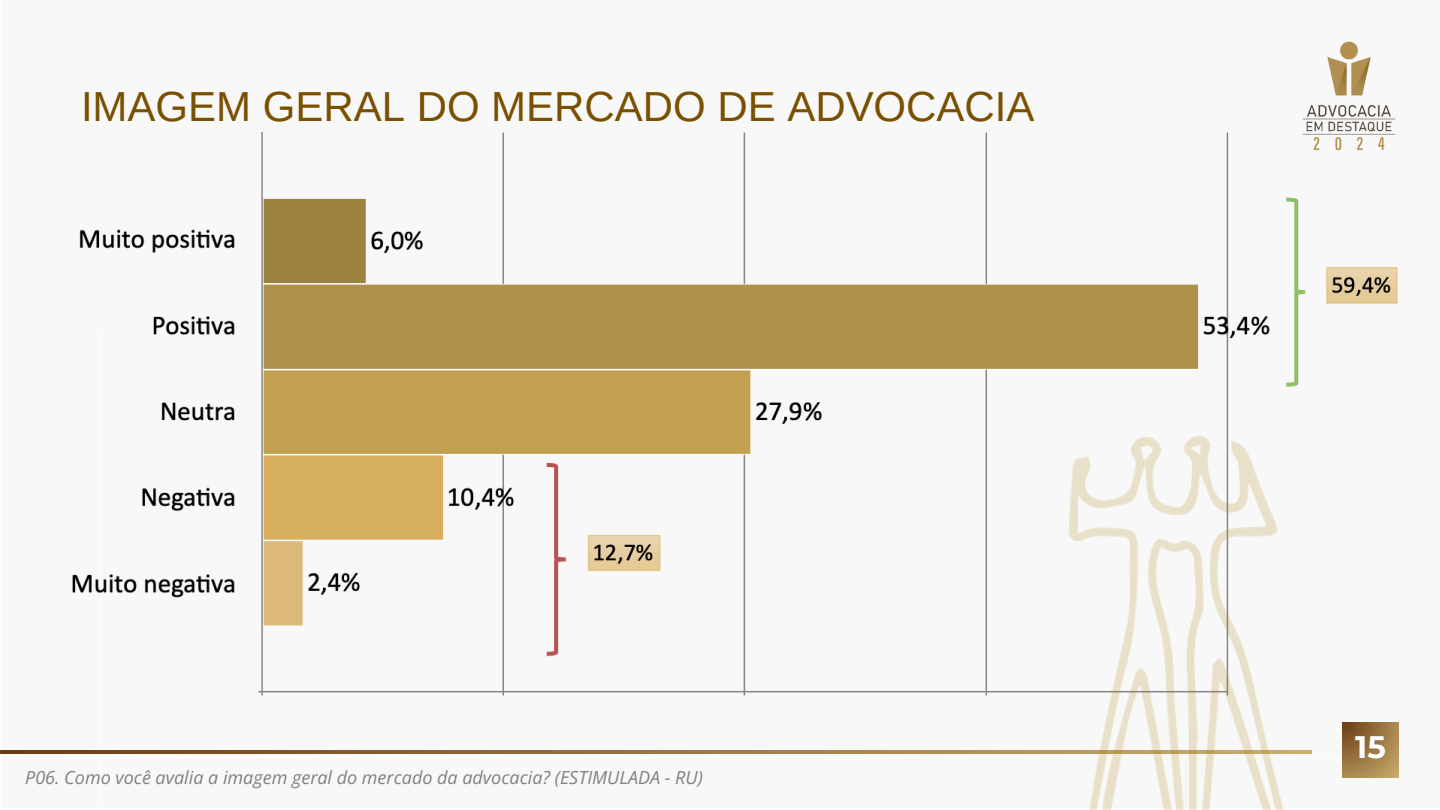
<style>
.page{position:relative;width:1440px;height:810px;background:#fff}
.page>*{position:absolute;margin:0;border:0;box-sizing:border-box;transform-origin:0 0}
.t1{font:42px "Arimo";color:#7a5000}
.t2{font:700 31px "Montserrat";color:#fff}
.t3{font:italic 18px "Open Sans";color:#808080}
</style>
<div class="page">
<div style="left:1px;top:0;width:1439px;height:808px;background:#f2f2f2"></div>
<img style="left:1302px;top:41px;width:94px;height:110px">
<img style="left:79px;top:131px;width:1191px;height:200px">
<img style="left:1286px;top:197px;width:112px;height:134px">
<svg style="left:65px;top:331px;width:1234px;height:427px"></svg>
<svg style="left:1349px;top:722px;width:49px;height:56px;background:#9f7b46"></svg>
<svg style="left:0;top:750px;width:1019px;height:4px;background:#8e6836"></svg>
<img style="left:1019px;top:370px;width:330px;height:440px">
<p class="t1" style="left:81px;top:83px;width:955px">IMAGEM GERAL DO MERCADO DE ADVOCACIA</p>
<p class="t3" style="left:25px;top:765px;width:679px">P06. Como você avalia a imagem geral do mercado da advocacia? (ESTIMULADA - RU)</p>
<p class="t2" style="left:1355px;top:727px;width:32px">15</p>
</div>
